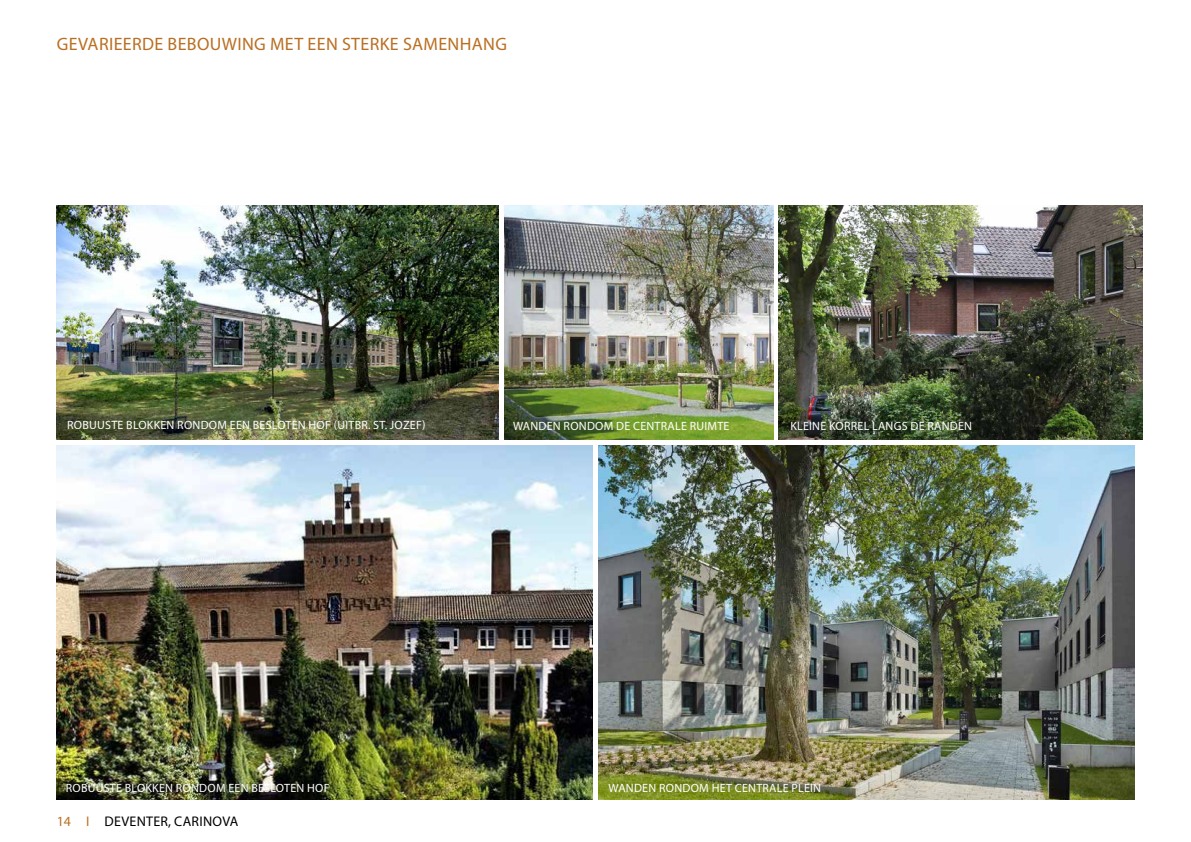
<style>
.page{position:relative;width:1191px;height:842px;background:#fff}
.page>*{position:absolute;margin:0;border:0;box-sizing:border-box;transform-origin:0 0}
.t1{font:18px "Myriad Pro";letter-spacing:.02em;color:#ba6f22}
.t2{font:14px "Myriad Pro";letter-spacing:.02em;color:#000}
.t3{font:12px "Myriad Pro";letter-spacing:.02em;color:#fff}
.s1{color:#ba6f22}
</style>
<div class="page">
<img style="left:779px;top:206px;width:363px;height:233px">
<img style="left:505px;top:205px;width:268px;height:234px">
<img style="left:598px;top:445px;width:536px;height:354px">
<img style="left:57px;top:445px;width:535px;height:354px">
<img style="left:57px;top:205px;width:441px;height:234px">
<h1 class="t1" style="left:57px;top:33px;width:452px">GEVARIEERDE BEBOUWING MET EEN STERKE SAMENHANG</h1>
<p class="t3" style="left:67px;top:418px;width:360px">ROBUUSTE BLOKKEN RONDOM EEN BESLOTEN HOF (UITBR. ST. JOZEF)</p>
<p class="t3" style="left:513px;top:418px;width:218px">WANDEN RONDOM DE CENTRALE RUIMTE</p>
<p class="t3" style="left:790px;top:418px;width:183px">KLEINE KORREL LANGS DE RANDEN</p>
<p class="t3" style="left:66px;top:781px;width:265px">ROBUUSTE BLOKKEN RONDOM EEN BESLOTEN HOF</p>
<p class="t2" style="left:57px;top:812px;width:183px"><span class="s1">14 I</span> DEVENTER, CARINOVA</p>
<p class="t3" style="left:608px;top:781px;width:214px">WANDEN RONDOM HET CENTRALE PLEIN</p>
</div>
